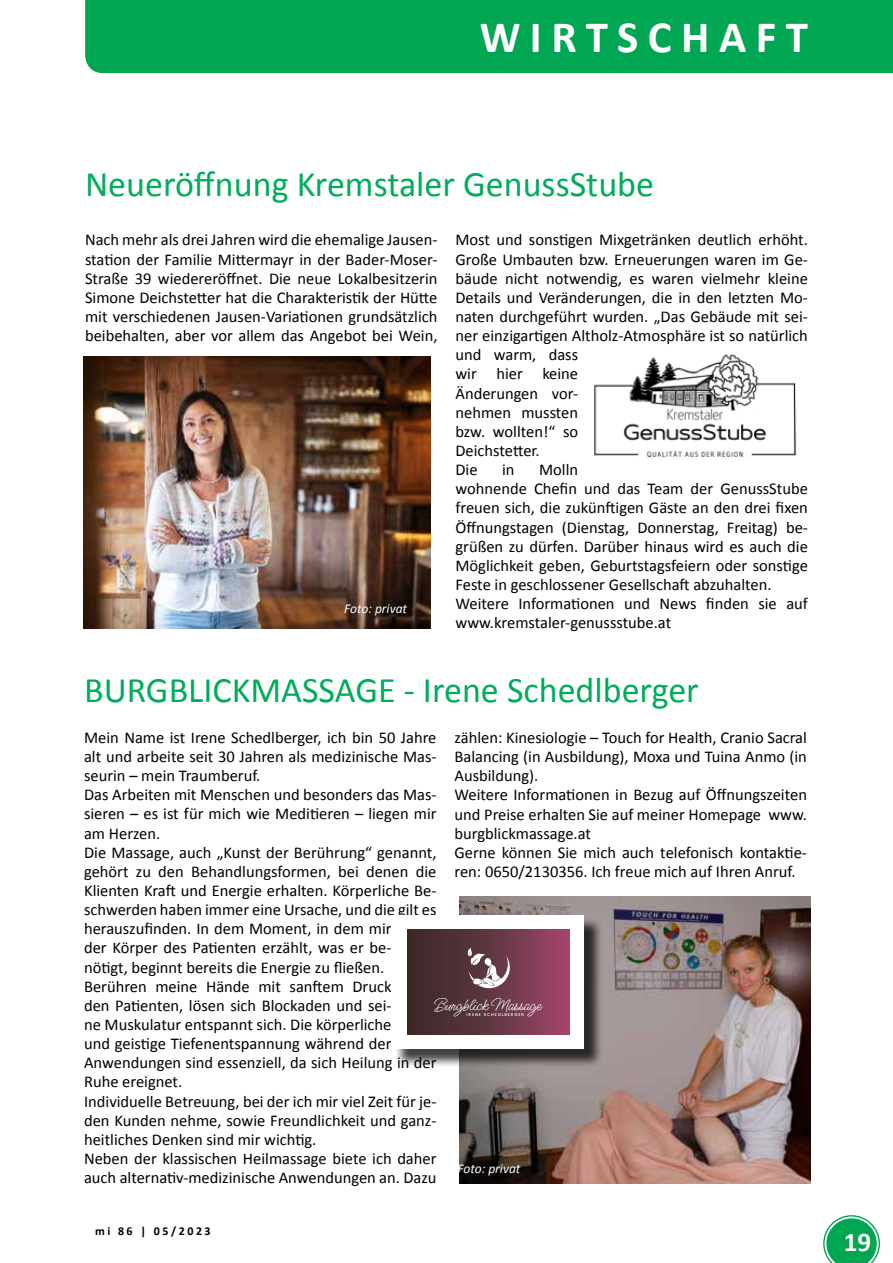
<style>
.page{position:relative;width:893px;height:1263px;background:#fff}
.page>*{position:absolute;margin:0;border:0;box-sizing:border-box;transform-origin:0 0}
.t1{font:700 45px "Calibri";letter-spacing:.21em;color:#fff}
.t2{font:36px "Calibri";color:#00ac5b}
.t3{font:700 27px "Calibri";color:#fff}
.t4{font:17.25px "Ms Madi";color:#fff}
.t5{font:16.5px/19.2px "Calibri";color:#000}
.t6{font:italic 13.5px "Calibri";color:#fff}
.t7{font:700 12px "Calibri";letter-spacing:.21em;color:#000}
.t8{font:500 4.05px "Poppins";letter-spacing:.225em;color:#fff}
</style>
<div class="page">
<div style="left:85px;top:0;width:808px;height:73px;background:#00a651"></div>
<svg style="left:823px;top:1215px;width:57px;height:48px"></svg>
<img style="left:459px;top:896px;width:351px;height:287px">
<img style="left:594px;top:354px;width:203px;height:104px">
<img style="left:83px;top:356px;width:347px;height:272px">
<div style="left:394px;top:917px;width:209px;height:151px;background:#000;opacity:.75"></div>
<div style="left:392px;top:915px;width:192px;height:134px;background:#fff"></div>
<div style="left:408px;top:929px;width:162px;height:105px;background:linear-gradient(to right,#312821,#9b4568)"></div>
<svg style="left:467px;top:948px;width:43px;height:40px"></svg>
<h1 class="t1" style="left:480px;top:8px;width:330px">WIRTSCHAFT</h1>
<h2 class="t2" style="left:85px;top:161px;width:570px">Neueröffnung Kremstaler GenussStube</h2>
<p class="t5" style="left:85px;top:230px;width:354px;text-align:justify">Nach mehr als drei Jahren wird die ehemalige Jausen&shy;station der Familie Mittermayr in der Bader-Moser-Straße 39 wiedereröffnet. Die neue Lokalbesitzerin Simone Deichstetter hat die Charakteristik der Hütte mit verschiedenen Jausen-Variationen grundsätzlich beibehalten, aber vor allem das Angebot bei Wein,</p>
<p class="t5" style="left:455px;top:230px;width:354px">Most und sonstigen Mixgetränken deutlich erhöht.<br>Große Umbauten bzw. Erneuerungen waren im Ge&shy;bäude nicht notwendig, es waren vielmehr kleine<br>Details und Veränderungen, die in den letzten Mo&shy;naten durchgeführt wurden. „Das Gebäude mit sei&shy;ner einzigartigen Altholz-Atmosphäre ist so natürlich und warm, dass<br>wir hier keine<br>Änderungen vor-<br>nehmen mussten<br>bzw. wollten!“ so<br>Deichstetter.<br>Die</p>
<p class="t5" style="left:455px;top:460px;width:354px;text-indent:84px">Molln<br>wohnende Chefin und das Team der GenussStube freuen sich, die zukünftigen Gäste an den drei fixen Öffnungstagen (Dienstag, Donnerstag, Freitag) be&shy;grüßen zu dürfen. Darüber hinaus wird es auch die Möglichkeit geben, Geburtstagsfeiern oder sonstige Feste in geschlossener Gesellschaft abzuhalten.<br>Weitere Informationen und News finden sie auf www.kremstaler-genussstube.at</p>
<p class="t5" style="left:502px;top:460px;width:14px">in</p>
<p class="t6" style="left:344px;top:599px;width:65px">Foto: privat</p>
<h2 class="t2" style="left:84px;top:667px;width:616px">BURGBLICKMASSAGE - Irene Schedlberger</h2>
<p class="t5" style="left:84px;top:728px;width:354px">Mein Name ist Irene Schedlberger, ich bin 50 Jahre alt und arbeite seit 30 Jahren als medizinische Mas&shy;seurin – mein Traumberuf.<br>Das Arbeiten mit Menschen und besonders das Mas&shy;sieren – es ist für mich wie Meditieren – liegen mir am Herzen.<br>Die Massage, auch „Kunst der Berührung“ genannt, gehört zu den Behandlungsformen, bei denen die Klienten Kraft und Energie erhalten. Körperliche Be&shy;schwerden haben immer eine Ursache, und die gilt es herauszufinden. In dem Moment, in dem mir<br>der Körper des Patienten erzählt, was er be&shy;nötigt, beginnt bereits die Energie zu fließen.<br>Berühren meine Hände mit sanftem Druck<br>den Patienten, lösen sich Blockaden und sei-<br>ne Muskulatur entspannt sich. Die körperliche<br>und geistige Tiefenentspannung während der Anwendungen sind essenziell, da sich Heilung in der Ruhe ereignet.<br>Individuelle Betreuung, bei der ich mir viel Zeit für je&shy;den Kunden nehme, sowie Freundlichkeit und ganz&shy;heitliches Denken sind mir wichtig.<br>Neben der klassischen Heilmassage biete ich daher auch alternativ-medizinische Anwendungen an. Dazu</p>
<p class="t5" style="left:455px;top:728px;width:354px">zählen: Kinesiologie – Touch for Health, Cranio Sacral Balancing (in Ausbildung), Moxa und Tuina Anmo (in Ausbildung).<br>Weitere Informationen in Bezug auf Öffnungszeiten und Preise erhalten Sie auf meiner Homepage www. burgblickmassage.at<br>Gerne können Sie mich auch telefonisch kontaktie&shy;ren: 0650/2130356. Ich freue mich auf Ihren Anruf.</p>
<p class="t4" style="left:434px;top:993px;width:109px">Burgblick Massage</p>
<p class="t8" style="left:467px;top:1012px;width:59px">IRENE SCHEDLBERGER</p>
<p class="t6" style="left:457px;top:1159px;width:65px">Foto: privat</p>
<p class="t7" style="left:95px;top:1223px;width:117px">mi 86 | 05/2023</p>
<h3 class="t3" style="left:844px;top:1225px;width:29px">19</h3>
</div>
